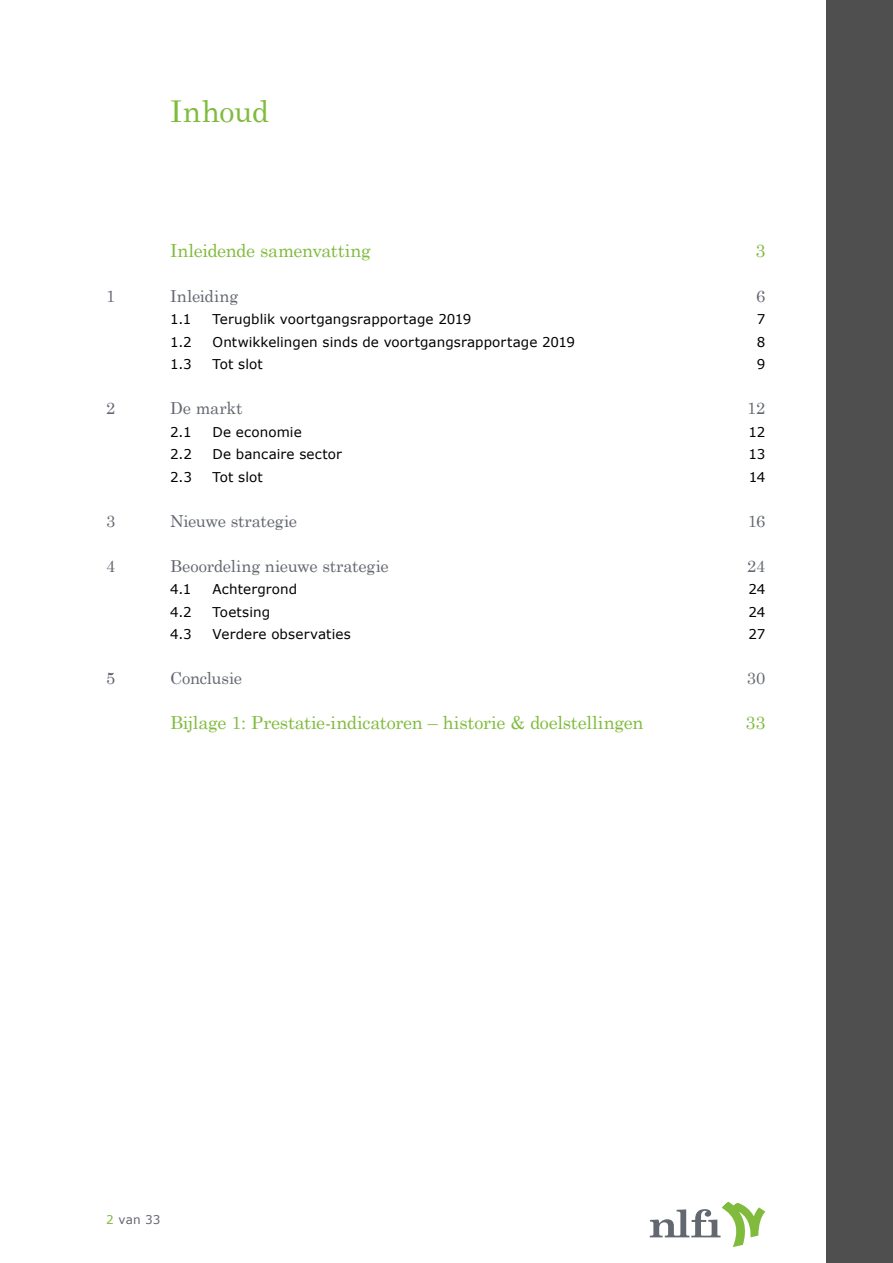
<style>
.page{position:relative;width:893px;height:1263px;background:#fff}
.page>*{position:absolute;margin:0;border:0;box-sizing:border-box;transform-origin:0 0}
.t1{font:30px "Century Schoolbook";letter-spacing:-.015em;color:#80bb3d}
.t2{font:18px "Century Schoolbook";letter-spacing:-.015em;color:#80bb3d}
.t3{font:16.5px "Century Schoolbook";letter-spacing:-.01em;color:#636770}
.t4{font:13.5px "Verdana";letter-spacing:.005em;color:#000}
.t5{font:12px "Verdana";color:#636770}
.s1{color:#80bb3d}
</style>
<div class="page">
<div style="left:826px;top:0;width:67px;height:1263px;background:#504f50"></div>
<svg style="left:650px;top:1201px;width:115px;height:46px"></svg>
<h1 class="t1" style="left:170px;top:92px;width:100px">Inhoud</h1>
<h2 class="t2" style="left:170px;top:239px;width:202px">Inleidende samenvatting</h2>
<h2 class="t2" style="left:755px;top:239px;width:12px">3</h2>
<p class="t3" style="left:106px;top:285px;width:11px">1</p>
<p class="t3" style="left:170px;top:285px;width:70px">Inleiding</p>
<p class="t3" style="left:756px;top:285px;width:11px">6</p>
<p class="t4" style="left:170px;top:311px;width:23px">1.1</p>
<p class="t4" style="left:213px;top:311px;width:260px">Terugblik voortgangsrapportage 2019</p>
<p class="t4" style="left:757px;top:311px;width:10px">7</p>
<p class="t4" style="left:170px;top:333px;width:23px">1.2</p>
<p class="t4" style="left:213px;top:333px;width:364px">Ontwikkelingen sinds de voortgangsrapportage 2019</p>
<p class="t4" style="left:757px;top:333px;width:10px">8</p>
<p class="t4" style="left:170px;top:356px;width:23px">1.3</p>
<p class="t4" style="left:213px;top:356px;width:52px">Tot slot</p>
<p class="t4" style="left:757px;top:356px;width:10px">9</p>
<p class="t3" style="left:106px;top:398px;width:11px">2</p>
<p class="t3" style="left:170px;top:398px;width:74px">De markt</p>
<p class="t3" style="left:747px;top:398px;width:20px">12</p>
<p class="t4" style="left:170px;top:423px;width:23px">2.1</p>
<p class="t4" style="left:213px;top:423px;width:91px">De economie</p>
<p class="t4" style="left:748px;top:423px;width:18px">12</p>
<p class="t4" style="left:170px;top:446px;width:24px">2.2</p>
<p class="t4" style="left:213px;top:446px;width:131px">De bancaire sector</p>
<p class="t4" style="left:748px;top:446px;width:18px">13</p>
<p class="t4" style="left:170px;top:468px;width:24px">2.3</p>
<p class="t4" style="left:213px;top:468px;width:52px">Tot slot</p>
<p class="t4" style="left:749px;top:468px;width:18px">14</p>
<p class="t3" style="left:106px;top:510px;width:11px">3</p>
<p class="t3" style="left:170px;top:510px;width:129px">Nieuwe strategie</p>
<p class="t3" style="left:748px;top:510px;width:19px">16</p>
<p class="t3" style="left:106px;top:555px;width:11px">4</p>
<p class="t3" style="left:170px;top:555px;width:220px">Beoordeling nieuwe strategie</p>
<p class="t3" style="left:747px;top:555px;width:20px">24</p>
<p class="t4" style="left:170px;top:581px;width:23px">4.1</p>
<p class="t4" style="left:213px;top:581px;width:86px">Achtergrond</p>
<p class="t4" style="left:749px;top:581px;width:18px">24</p>
<p class="t4" style="left:170px;top:603px;width:23px">4.2</p>
<p class="t4" style="left:213px;top:603px;width:59px">Toetsing</p>
<p class="t4" style="left:749px;top:603px;width:18px">24</p>
<p class="t4" style="left:170px;top:626px;width:23px">4.3</p>
<p class="t4" style="left:213px;top:626px;width:140px">Verdere observaties</p>
<p class="t4" style="left:749px;top:626px;width:18px">27</p>
<p class="t3" style="left:106px;top:668px;width:11px">5</p>
<p class="t3" style="left:170px;top:668px;width:73px">Conclusie</p>
<p class="t3" style="left:747px;top:668px;width:20px">30</p>
<h2 class="t2" style="left:170px;top:711px;width:475px">Bijlage 1: Prestatie-indicatoren – historie &amp; doelstellingen</h2>
<h2 class="t2" style="left:745px;top:711px;width:21px">33</h2>
<p class="t5" style="left:106px;top:1212px;width:56px"><span class="s1">2</span> van 33</p>
</div>
